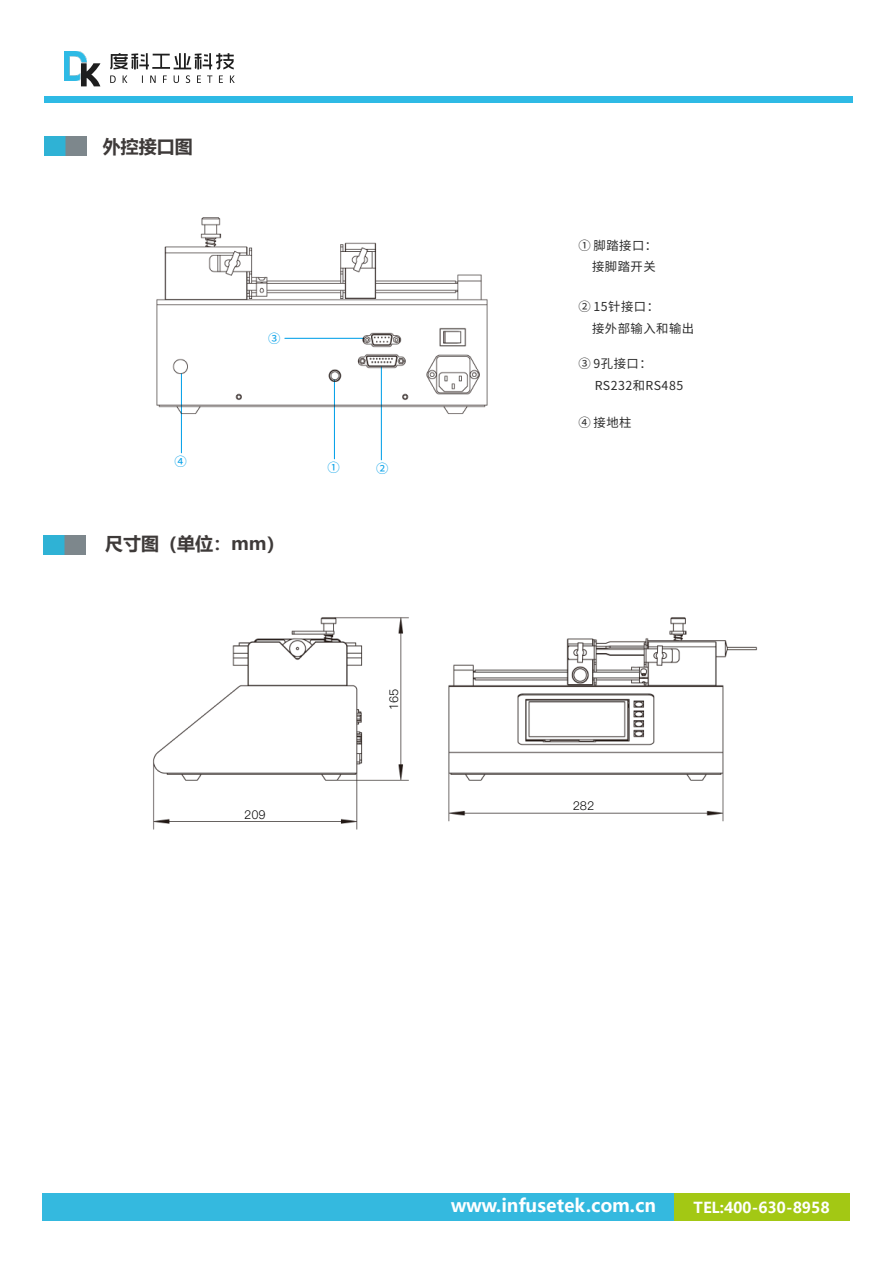
<style>
.page{position:relative;width:893px;height:1263px;background:#fff}
.page>*{position:absolute;margin:0;border:0;box-sizing:border-box;transform-origin:0 0}
.t1{font:700 18px "Microsoft Ya Hei";color:#fff}
.t2{font:700 18px "Microsoft Ya Hei";color:#3e3a39}
.t3{font:700 15px "Microsoft Ya Hei";color:#fff}
.t4{font:12.3px/21.3px "Source Han Sans CN";letter-spacing:.04em;color:#2b2b2b}
.t5{font:12.3px "Source Han Sans CN";color:#009fe8}
.t6{font:12px "Ping Fang SC Regular";color:#000}
</style>
<div class="page">
<div style="left:670px;top:1193px;width:180px;height:28px;background:#a3c814"></div>
<div style="left:42px;top:1193px;width:632px;height:28px;background:#34b9df"></div>
<img style="left:64px;top:51px;width:23px;height:30px">
<svg style="left:81px;top:63px;width:19px;height:23px"></svg>
<svg style="left:110px;top:75px;width:125px;height:8px"></svg>
<svg style="left:110px;top:53px;width:124px;height:16px"></svg>
<div style="left:45px;top:97px;width:808px;height:6px;background:#2ebae5"></div>
<img style="left:43px;top:535px;width:43px;height:19px">
<img style="left:44px;top:137px;width:43px;height:19px">
<hr style="left:334px;top:380px;width:1px;height:79px;background:#009fe8">
<hr style="left:381px;top:366px;width:1px;height:94px;background:#009fe8">
<hr style="left:181px;top:374px;width:1px;height:79px;background:#009fe8">
<img style="left:156px;top:217px;width:332px;height:203px">
<img style="left:153px;top:617px;width:605px;height:213px">
<h1 class="t2" style="left:103px;top:134px;width:92px">外控接口图</h1>
<p class="t5" style="left:175px;top:454px;width:14px">④</p>
<p class="t5" style="left:268px;top:332px;width:14px">③</p>
<h1 class="t2" style="left:105px;top:531px;width:181px">尺寸图（单位：mm）</h1>
<p class="t5" style="left:328px;top:460px;width:14px">①</p>
<p class="t5" style="left:376px;top:462px;width:14px">②</p>
<p class="t6" style="left:244px;top:807px;width:23px">209</p>
<p class="t6" style="left:387px;top:710px;width:23px;rotate:-90deg">165</p>
<p class="t4" style="left:578px;top:235px;width:80px;text-align:right">① 脚踏接口：接脚踏开关</p>
<p class="t4" style="left:592px;top:297px;width:104px;text-indent:-14px">② 15针接口：<br>接外部输入和输出</p>
<p class="t4" style="left:595px;top:354px;width:90px;text-indent:-16px">③ 9孔接口：<br>RS232和RS485</p>
<p class="t4" style="left:578px;top:412px;width:55px">④ 接地柱</p>
<p class="t6" style="left:573px;top:798px;width:23px">282</p>
<h1 class="t1" style="left:451px;top:1193px;width:207px">www.infusetek.com.cn</h1>
<p class="t3" style="left:694px;top:1197px;width:138px">TEL:400-630-8958</p>
</div>
